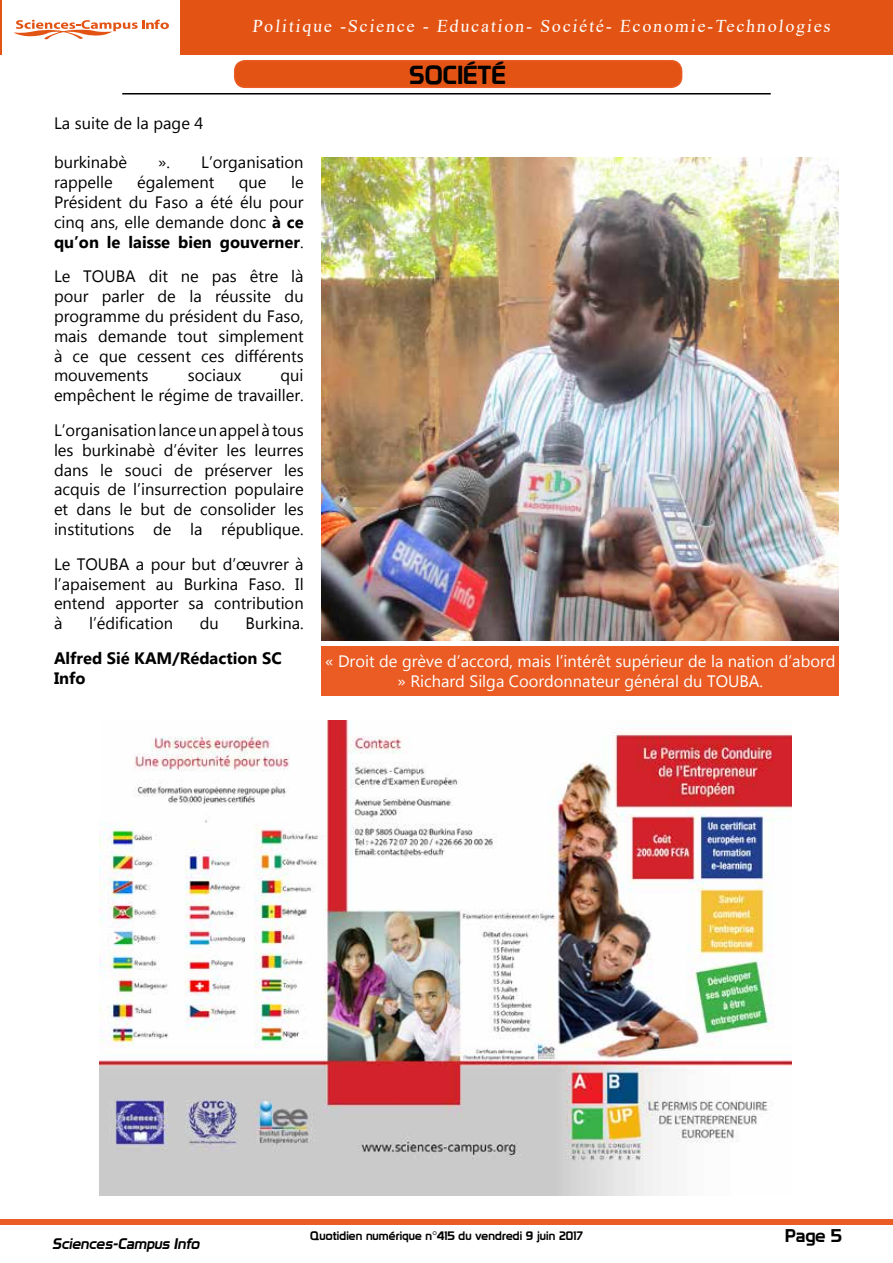
<style>
.page{position:relative;width:893px;height:1263px;background:#fff}
.page>*{position:absolute;margin:0;border:0;box-sizing:border-box;transform-origin:0 0}
.t1{font:25.5px "Prototype";color:#000}
.t2{font:18px "Times New Roman";color:#fff}
.t3{font:18px "Prototype";color:#000}
.t4{font:16.5px/19.8px "Myanmar Text";color:#000;text-align:justify}
.t5{font:16.5px/19.8px "Myanmar Text";color:#fff;text-align:center}
.t6{font:700 16.5px/19.8px "Myanmar Text";color:#000}
.t7{font:italic 15px "Prototype";color:#000}
.t8{font:12px "Prototype";letter-spacing:.01em;color:#000}
.s1{font-weight:700}
</style>
<div class="page">
<div style="left:0;top:1219px;width:893px;height:6px;background:#ea5c24"></div>
<hr style="left:0;top:0;width:1px;height:54px;background:#e35414">
<svg style="left:14px;top:20px;width:155px;height:20px"></svg>
<div style="left:181px;top:0;width:712px;height:54px;background:#e35414"></div>
<hr style="left:122px;top:93px;width:649px;height:2px;background:#000">
<div style="left:235px;top:61px;width:447px;height:26px;background:#e35414;border-radius:10px"></div>
<div style="left:234px;top:60px;width:448px;height:28px;border:2px solid #ea5c24;border-radius:10px"></div>
<img style="left:322px;top:157px;width:517px;height:483px">
<div style="left:322px;top:646px;width:517px;height:50px;background:#ea5c24"></div>
<img style="left:99px;top:721px;width:692px;height:474px">
<p class="t4" style="left:54px;top:114px;width:151px">La suite de la page 4</p>
<p class="t2" style="left:252px;top:13px;width:582px">Politique -Science - Education- Société- Economie-Technologies</p>
<h1 class="t1" style="left:409px;top:60px;width:98px">SOCIÉTÉ</h1>
<p class="t4" style="left:54px;top:153px;width:75px">burkinabè</p>
<p class="t4" style="left:158px;top:153px;width:13px">».</p>
<p class="t4" style="left:201px;top:153px;width:104px">L’organisation</p>
<p class="t4" style="left:54px;top:173px;width:60px">rappelle</p>
<p class="t4" style="left:137px;top:173px;width:79px">également</p>
<p class="t4" style="left:239px;top:173px;width:29px">que</p>
<p class="t4" style="left:54px;top:173px;width:251px;text-indent:237px">le Président du Faso a été élu pour cinq ans, elle demande donc <span class="s1">à ce qu’on le laisse bien gouverner</span>.</p>
<p class="t4" style="left:54px;top:267px;width:251px">Le TOUBA dit ne pas être là pour parler de la réussite du programme du président du Faso, mais demande tout simplement à ce que cessent ces différents mouvements</p>
<p class="t4" style="left:54px;top:366px;width:251px;text-align:right">qui<br>empêchent le régime de travailler.</p>
<p class="t4" style="left:54px;top:420px;width:251px">L’organisation lance un appel à tous les burkinabè d’éviter les leurres dans le souci de préserver les acquis de l’insurrection populaire et dans le but de consolider les institutions de la république.</p>
<p class="t4" style="left:54px;top:554px;width:251px">Le TOUBA a pour but d’œuvrer à l’apaisement au Burkina Faso. Il entend apporter sa contribution à</p>
<p class="t4" style="left:188px;top:366px;width:55px">sociaux</p>
<p class="t4" style="left:89px;top:614px;width:85px">l’édification</p>
<p class="t4" style="left:200px;top:614px;width:21px">du</p>
<p class="t4" style="left:246px;top:614px;width:60px">Burkina.</p>
<p class="t6" style="left:54px;top:648px;width:229px">Alfred Sié KAM/Rédaction SC<br>Info</p>
<p class="t5" style="left:325px;top:651px;width:512px">« Droit de grève d’accord, mais l’intérêt supérieur de la nation d’abord » Richard Silga Coordonnateur général du TOUBA.</p>
<p class="t7" style="left:52px;top:1234px;width:152px">Sciences-Campus Info</p>
<p class="t3" style="left:785px;top:1225px;width:58px">Page 5</p>
<p class="t8" style="left:310px;top:1228px;width:274px">Quotidien numérique n°415 du vendredi 9 juin 2017</p>
</div>
